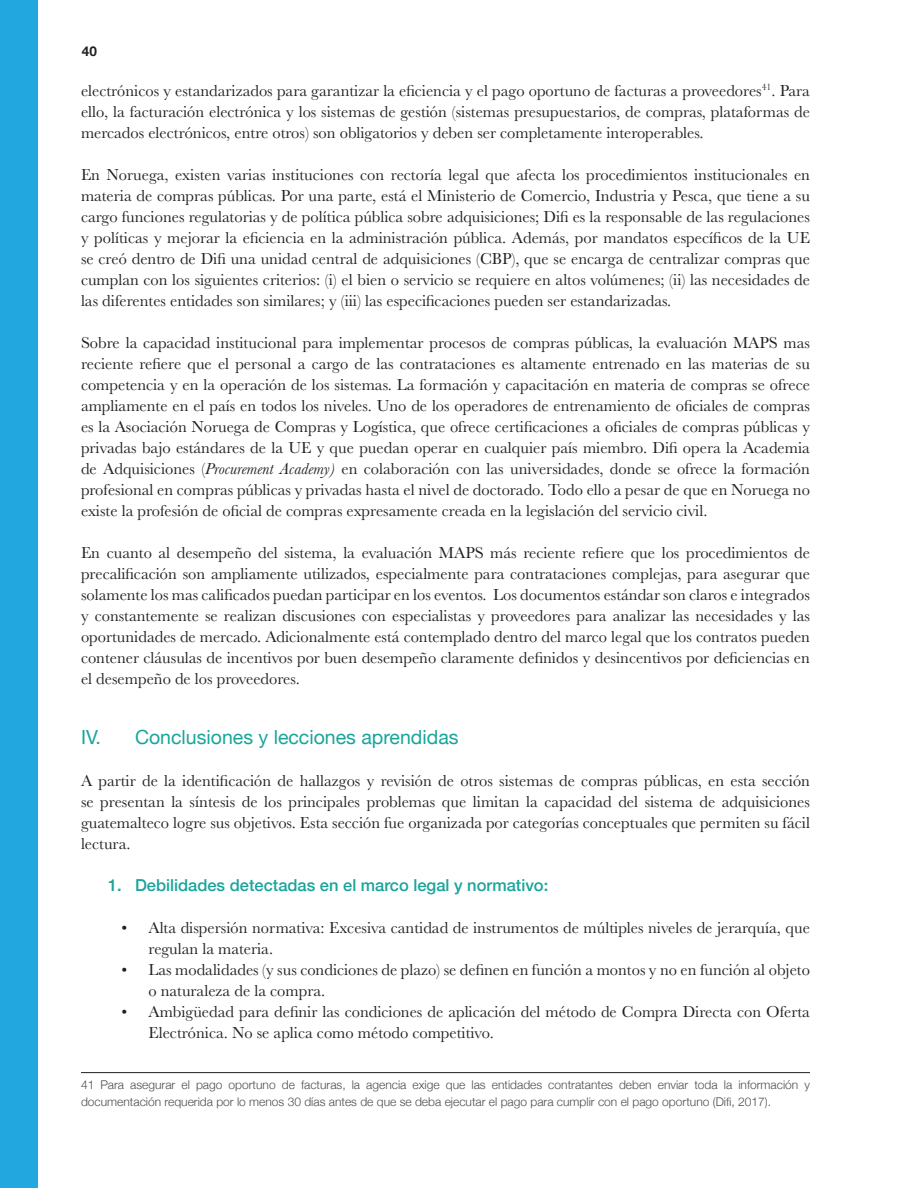
<style>
.page{position:relative;width:918px;height:1188px;background:#fff}
.page>*{position:absolute;margin:0;border:0;box-sizing:border-box;transform-origin:0 0}
.t1{font:19.5px "Helvetica Neue";color:#19a59b}
.t2{font:16.5px/21px "Baskerville";color:#231f20;text-align:justify}
.t3{font:500 16.5px "Helvetica Neue";color:#19a59b}
.t4{font:700 13.5px "Helvetica Neue";color:#231f20}
.t5{font:300 12px/16.5px "Helvetica Neue";color:#4b4c4d}
.s1{font-style:italic}
</style>
<div class="page">
<div style="left:0;top:0;width:38px;height:1188px;background:#23a7df"></div>
<hr style="left:81px;top:1072px;width:729px;height:1px;background:#231f20">
<p class="t4" style="left:82px;top:41px;width:17px">40</p>
<p class="t2" style="left:81px;top:80px;width:731px">electrónicos y estandarizados para garantizar la eficiencia y el pago oportuno de facturas a proveedores<sup>41</sup>. Para ello, la facturación electrónica y los sistemas de gestión (sistemas presupuestarios, de compras, plataformas de mercados electrónicos, entre otros) son obligatorios y deben ser completamente interoperables.</p>
<p class="t2" style="left:81px;top:164px;width:731px">En Noruega, existen varias instituciones con rectoría legal que afecta los procedimientos institucionales en materia de compras públicas. Por una parte, está el Ministerio de Comercio, Industria y Pesca, que tiene a su cargo funciones regulatorias y de política pública sobre adquisiciones; Difi es la responsable de las regulaciones y políticas y mejorar la eficiencia en la administración pública. Además, por mandatos específicos de la UE se creó dentro de Difi una unidad central de adquisiciones (CBP), que se encarga de centralizar compras que cumplan con los siguientes criterios: (i) el bien o servicio se requiere en altos volúmenes; (ii) las necesidades de las diferentes entidades son similares; y (iii) las especificaciones pueden ser estandarizadas.</p>
<p class="t2" style="left:81px;top:332px;width:731px">Sobre la capacidad institucional para implementar procesos de compras públicas, la evaluación MAPS mas reciente refiere que el personal a cargo de las contrataciones es altamente entrenado en las materias de su competencia y en la operación de los sistemas. La formación y capacitación en materia de compras se ofrece ampliamente en el país en todos los niveles. Uno de los operadores de entrenamiento de oficiales de compras es la Asociación Noruega de Compras y Logística, que ofrece certificaciones a oficiales de compras públicas y privadas bajo estándares de la UE y que puedan operar en cualquier país miembro. Difi opera la Academia de Adquisiciones (<span class="s1">Procurement Academy)</span> en colaboración con las universidades, donde se ofrece la formación profesional en compras públicas y privadas hasta el nivel de doctorado. Todo ello a pesar de que en Noruega no existe la profesión de oficial de compras expresamente creada en la legislación del servicio civil.</p>
<p class="t2" style="left:81px;top:542px;width:731px">En cuanto al desempeño del sistema, la evaluación MAPS más reciente refiere que los procedimientos de precalificación son ampliamente utilizados, especialmente para contrataciones complejas, para asegurar que solamente los mas calificados puedan participar en los eventos. Los documentos estándar son claros e integrados y constantemente se realizan discusiones con especialistas y proveedores para analizar las necesidades y las oportunidades de mercado. Adicionalmente está contemplado dentro del marco legal que los contratos pueden contener cláusulas de incentivos por buen desempeño claramente definidos y desincentivos por deficiencias en el desempeño de los proveedores.</p>
<p class="t1" style="left:81px;top:723px;width:379px">IV. Conclusiones y lecciones aprendidas</p>
<p class="t2" style="left:81px;top:770px;width:731px">A partir de la identificación de hallazgos y revisión de otros sistemas de compras públicas, en esta sección se presentan la síntesis de los principales problemas que limitan la capacidad del sistema de adquisiciones guatemalteco logre sus objetivos. Esta sección fue organizada por categorías conceptuales que permiten su fácil lectura.</p>
<p class="t3" style="left:108px;top:872px;width:442px">1. Debilidades detectadas en el marco legal y normativo:</p>
<p class="t2" style="left:148px;top:917px;width:663px;text-indent:-27px">• Alta dispersión normativa: Excesiva cantidad de instrumentos de múltiples niveles de jerarquía, que regulan la materia.</p>
<p class="t2" style="left:148px;top:959px;width:663px;text-indent:-27px">• Las modalidades (y sus condiciones de plazo) se definen en función a montos y no en función al objeto o naturaleza de la compra.</p>
<p class="t2" style="left:148px;top:1001px;width:663px;text-indent:-27px">• Ambigüedad para definir las condiciones de aplicación del método de Compra Directa con Oferta<br>Electrónica. No se aplica como método competitivo.</p>
<p class="t5" style="left:81px;top:1076px;width:730px">41 Para asegurar el pago oportuno de facturas, la agencia exige que las entidades contratantes deben enviar toda la información y documentación requerida por lo menos 30 días antes de que se deba ejecutar el pago para cumplir con el pago oportuno (Difi, 2017).</p>
</div>
